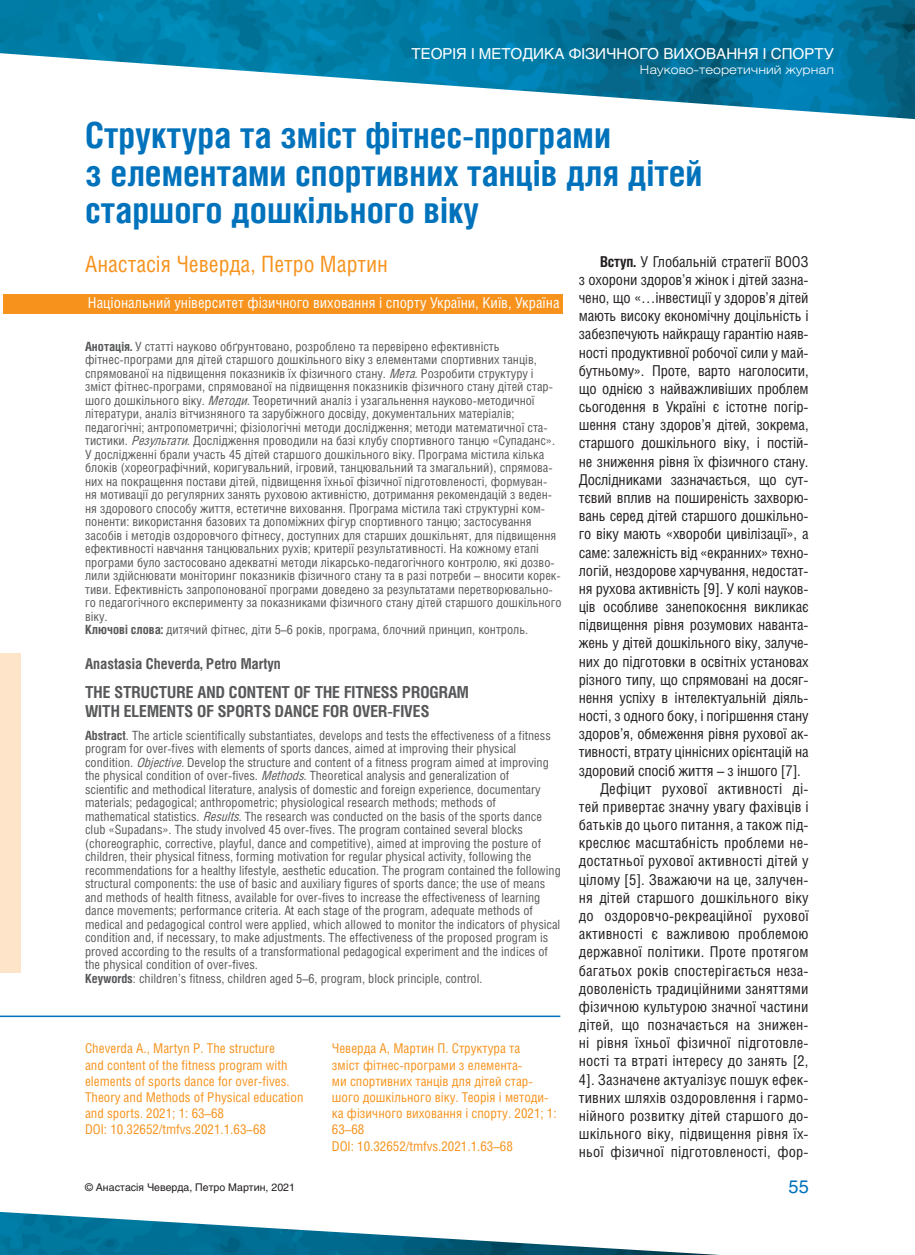
<style>
.page{position:relative;width:915px;height:1255px;background:#fff}
.page>*{position:absolute;margin:0;border:0;box-sizing:border-box;transform-origin:0 0}
.t1{font:700 36px/37.5px "Helios Cond C";color:#0072bc}
.t2{font:22.5px "Helios Cond C";color:#f7931d}
.t3{font:18px "Helios C";color:#0072bc}
.t4{font:700 16.5px/19.8px "Helios Cond C";color:#57585a}
.t5{font:15px "Helios Cond C";letter-spacing:-.01em;color:#231f20}
.t6{font:15px "Helios Cond C";letter-spacing:.01em;color:#231f20}
.t7{font:15px "Helios Cond C";color:#fff}
.t8{font:15px "Helios C";color:#fff}
.t9{font:700 15px "Helios Cond C";color:#57585a}
.t10{font:13.5px/16.2px "Helios Cond C";color:#f7931d}
.t11{font:12.75px/13.5px "Helios Cond C";color:#57585a}
.t12{font:12px "Helios Ext Light C";color:#fff}
.t13{font:10.5px "Helios C";color:#231f20}
.s1{font-weight:700}
.s2{font-style:italic}
</style>
<div class="page">
<img style="left:0;top:1211px;width:703px;height:43px">
<div style="left:0;top:653px;width:20px;height:319px;background:#fee5ca"></div>
<img style="left:0;top:0;width:914px;height:119px">
<div style="left:3px;top:294px;width:559px;height:19px;background:#f7931d"></div>
<hr style="left:0;top:1015px;width:560px;height:2px;background:#0072bc">
<p class="t8" style="left:411px;top:44px;width:421px">Теорія і методика фізичного виховання і спорту</p>
<p class="t12" style="left:639px;top:62px;width:196px">Науково-теоретичний журнал</p>
<h1 class="t1" style="left:85px;top:116px;width:618px">СТРУКТУРА ТА ЗМІСТ ФІТНЕС-ПРОГРАМИ<br>З ЕЛЕМЕНТАМИ СПОРТИВНИХ ТАНЦІВ ДЛЯ ДІТЕЙ<br>СТАРШОГО ДОШКІЛЬНОГО ВІКУ</h1>
<h2 class="t2" style="left:85px;top:251px;width:304px">Анастасія Чеверда, Петро Мартин</h2>
<p class="t7" style="left:88px;top:294px;width:473px">Національний університет фізичного виховання і спорту України, Київ, Україна</p>
<p class="t5" style="left:600px;top:252px;width:210px"><span class="s1">ВСТУП.</span> У Глобальній стратегії ВООЗ</p>
<p class="t5" style="left:578px;top:270px;width:231px">з охорони здоров’я жінок і дітей зазна-</p>
<p class="t5" style="left:578px;top:289px;width:231px">чено, що «…інвестиції у здоров’я дітей</p>
<p class="t5" style="left:578px;top:307px;width:231px">мають високу економічну доцільність і</p>
<p class="t5" style="left:578px;top:325px;width:231px">забезпечують найкращу гарантію наяв-</p>
<p class="t5" style="left:578px;top:343px;width:231px">ності продуктивної робочої сили у май-</p>
<p class="t5" style="left:578px;top:361px;width:231px">бутньому». Проте, варто наголосити,</p>
<p class="t5" style="left:578px;top:379px;width:231px">що однією з найважливіших проблем</p>
<p class="t5" style="left:578px;top:398px;width:231px">сьогодення в Україні є істотне погір-</p>
<p class="t5" style="left:578px;top:416px;width:231px">шення стану здоров’я дітей, зокрема,</p>
<p class="t5" style="left:578px;top:434px;width:231px">старшого дошкільного віку, і постій-</p>
<p class="t5" style="left:578px;top:452px;width:231px">не зниження рівня їх фізичного стану.</p>
<p class="t5" style="left:578px;top:470px;width:231px">Дослідниками зазначається, що сут-</p>
<p class="t5" style="left:578px;top:488px;width:231px">тєвий вплив на поширеність захворю-</p>
<p class="t5" style="left:578px;top:507px;width:231px">вань серед дітей старшого дошкільно-</p>
<p class="t5" style="left:578px;top:525px;width:231px">го віку мають «хвороби цивілізації», а</p>
<p class="t5" style="left:578px;top:543px;width:231px">саме: залежність від «екранних» техно-</p>
<p class="t5" style="left:578px;top:561px;width:231px">логій, нездорове харчування, недостат-</p>
<p class="t5" style="left:578px;top:579px;width:231px">ня рухова активність [9]. У колі науков-</p>
<p class="t5" style="left:578px;top:597px;width:231px">ців особливе занепокоєння викликає</p>
<p class="t5" style="left:578px;top:616px;width:231px">підвищення рівня розумових наванта-</p>
<p class="t5" style="left:578px;top:634px;width:231px">жень у дітей дошкільного віку, залуче-</p>
<p class="t5" style="left:578px;top:652px;width:231px">них до підготовки в освітніх установах</p>
<p class="t5" style="left:578px;top:670px;width:231px">різного типу, що спрямовані на досяг-</p>
<p class="t5" style="left:578px;top:688px;width:231px">нення успіху в інтелектуальній діяль-</p>
<p class="t5" style="left:578px;top:706px;width:231px">ності, з одного боку, і погіршення стану</p>
<p class="t5" style="left:578px;top:725px;width:231px">здоров’я, обмеження рівня рухової ак-</p>
<p class="t5" style="left:578px;top:743px;width:231px">тивності, втрату ціннісних орієнтацій на</p>
<p class="t5" style="left:578px;top:761px;width:223px">здоровий спосіб життя – з іншого [7].</p>
<p class="t6" style="left:600px;top:779px;width:210px">Дефіцит рухової активності ді-</p>
<p class="t6" style="left:578px;top:797px;width:231px">тей привертає значну увагу фахівців і</p>
<p class="t6" style="left:578px;top:815px;width:231px">батьків до цього питання, а також під-</p>
<p class="t6" style="left:578px;top:834px;width:231px">креслює масштабність проблеми не-</p>
<p class="t6" style="left:578px;top:852px;width:231px">достатньої рухової активності дітей у</p>
<p class="t6" style="left:578px;top:870px;width:231px">цілому [5]. Зважаючи на це, залучен-</p>
<p class="t6" style="left:578px;top:888px;width:231px">ня дітей старшого дошкільного віку</p>
<p class="t6" style="left:578px;top:906px;width:231px">до оздоровчо-рекреаційної рухової</p>
<p class="t6" style="left:578px;top:924px;width:231px">активності є важливою проблемою</p>
<p class="t6" style="left:578px;top:943px;width:231px">державної політики. Проте протягом</p>
<p class="t6" style="left:578px;top:961px;width:231px">багатьох років спостерігається неза-</p>
<p class="t6" style="left:578px;top:979px;width:231px">доволеність традиційними заняттями</p>
<p class="t6" style="left:578px;top:997px;width:231px">фізичною культурою значної частини</p>
<p class="t6" style="left:578px;top:1015px;width:231px">дітей, що позначається на знижен-</p>
<p class="t6" style="left:578px;top:1033px;width:231px">ні рівня їхньої фізичної підготовле-</p>
<p class="t6" style="left:578px;top:1051px;width:231px">ності та втраті інтересу до занять [2,</p>
<p class="t6" style="left:578px;top:1070px;width:231px">4]. Зазначене актуалізує пошук ефек-</p>
<p class="t6" style="left:578px;top:1088px;width:231px">тивних шляхів оздоровлення і гармо-</p>
<p class="t6" style="left:578px;top:1106px;width:231px">нійного розвитку дітей старшого до-</p>
<p class="t6" style="left:578px;top:1124px;width:231px">шкільного віку, підвищення рівня їх-</p>
<p class="t6" style="left:578px;top:1142px;width:231px">ньої фізичної підготовленості, фор-</p>
<p class="t11" style="left:85px;top:339px;width:477px"><span class="s1">АНОТАЦІЯ.</span> У статті науково обґрунтовано, розроблено та перевірено ефективність фітнес-програми для дітей старшого дошкільного віку з елементами спортивних танців, спрямованої на підвищення показників їх фізичного стану. <span class="s2">Мета.</span>Розробити структуру і зміст фітнес-програми, спрямованої на підвищення показників фізичного стану дітей стар&shy;шого дошкільного віку. <span class="s2">Методи.</span>Теоретичний аналіз і узагальнення науково-методичної літератури, аналіз вітчизняного та зарубіжного досвіду, документальних матеріалів; педагогічні; антропометричні; фізіологічні методи дослідження; методи математичної ста&shy;тистики. <span class="s2">Результати.</span>Дослідження проводили на базі клубу спортивного танцю «Супаданс».<br>У дослідженні брали участь 45 дітей старшого дошкільного віку. Програма містила кілька блоків (хореографічний, коригувальний, ігровий, танцювальний та змагальний), спрямова&shy;них на покращення постави дітей, підвищення їхньої фізичної підготовленості, формуван&shy;ня мотивації до регулярних занять руховою активністю, дотримання рекомендацій з веден&shy;ня здорового способу життя, естетичне виховання. Програма містила такі структурні ком&shy;поненти: використання базових та допоміжних фігур спортивного танцю; застосування засобів і методів оздоровчого фітнесу, доступних для старших дошкільнят, для підвищення ефективності навчання танцювальних рухів; критерії результативності. На кожному етапі програми було застосовано адекватні методи лікарсько-педагогічного контролю, які дозво&shy;лили здійснювати моніторинг показників фізичного стану та в разі потреби – вносити корек&shy;тиви. Ефективність запропонованої програми доведено за результатами перетворювально&shy;го педагогічного експерименту за показниками фізичного стану дітей старшого дошкільного віку.<br><span class="s1">КЛЮЧОВІ СЛОВА:</span> дитячий фітнес, діти 5–6 років, програма, блочний принцип, контроль.</p>
<p class="t9" style="left:85px;top:655px;width:197px">АNASTASIA CHEVERDA, PETRO МАRTYN</p>
<p class="t4" style="left:85px;top:681px;width:385px">THE STRUCTURE AND CONTENT OF THE FITNESS PROGRAM<br>WITH ELEMENTS OF SPORTS DANCE FOR OVER-FIVES</p>
<p class="t11" style="left:85px;top:728px;width:477px"><span class="s1">ABSTRACT</span>. The article scientifically substantiates, develops and tests the effectiveness of a fitness program for over-fives with elements of sports dances, aimed at improving their physical condition. <span class="s2">Objective.</span>Develop the structure and content of a fitness program aimed at improving the physical condition of over-fives. <span class="s2">Methods.</span>Theoretical analysis and generalization of<br>scientific and methodical literature, analysis of domestic and foreign experience, documentary materials; pedagogical; anthropometric; physiological research methods; methods of mathematical statistics. <span class="s2">Results.</span>The research was conducted on the basis of the sports dance club «Supadans». The study involved 45 over-fives. The program contained several blocks (choreographic, corrective, playful, dance and competitive), aimed at improving the posture of children, their physical fitness, forming motivation for regular physical activity, following the recommendations for a healthy lifestyle, aesthetic education. The program contained the following structural components: the use of basic and auxiliary figures of sports dance; the use of means and methods of health fitness, available for over-fives to increase the effectiveness of learning dance movements; performance criteria. At each stage of the program, adequate methods of medical and pedagogical control were applied, which allowed to monitor the indicators of physical condition and, if necessary, to make adjustments. The effectiveness of the proposed program is proved according to the results of a transformational pedagogical experiment and the indices of the physical condition of over-fives.<br><span class="s1">KEYWORDS</span>: children’s fitness, children aged 5–6, program, block principle, control.</p>
<p class="t10" style="left:85px;top:1040px;width:220px">Cheverda А., Маrtyn P. The structure<br>and content of the fitness program with elements of sports dance for over-fives.<br>Theory and Methods of Physical education and sports. 2021; 1: 63–68<br>DOI: 10.32652/tmfvs.2021.1.63–68</p>
<p class="t10" style="left:332px;top:1040px;width:226px">Чеверда А, Мартин П. Структура та<br>зміст фітнес-програми з елемента-<br>ми спортивних танців для дітей стар&shy;шого дошкільного віку. Теорія і методи&shy;ка фізичного виховання і спорту. 2021; 1:<br>63–68<br>DOI: 10.32652/tmfvs.2021.1.63–68</p>
<p class="t13" style="left:85px;top:1180px;width:211px">© Анастасія Чеверда, Петро Мартин, 2021</p>
<h3 class="t3" style="left:788px;top:1175px;width:22px">55</h3>
</div>
